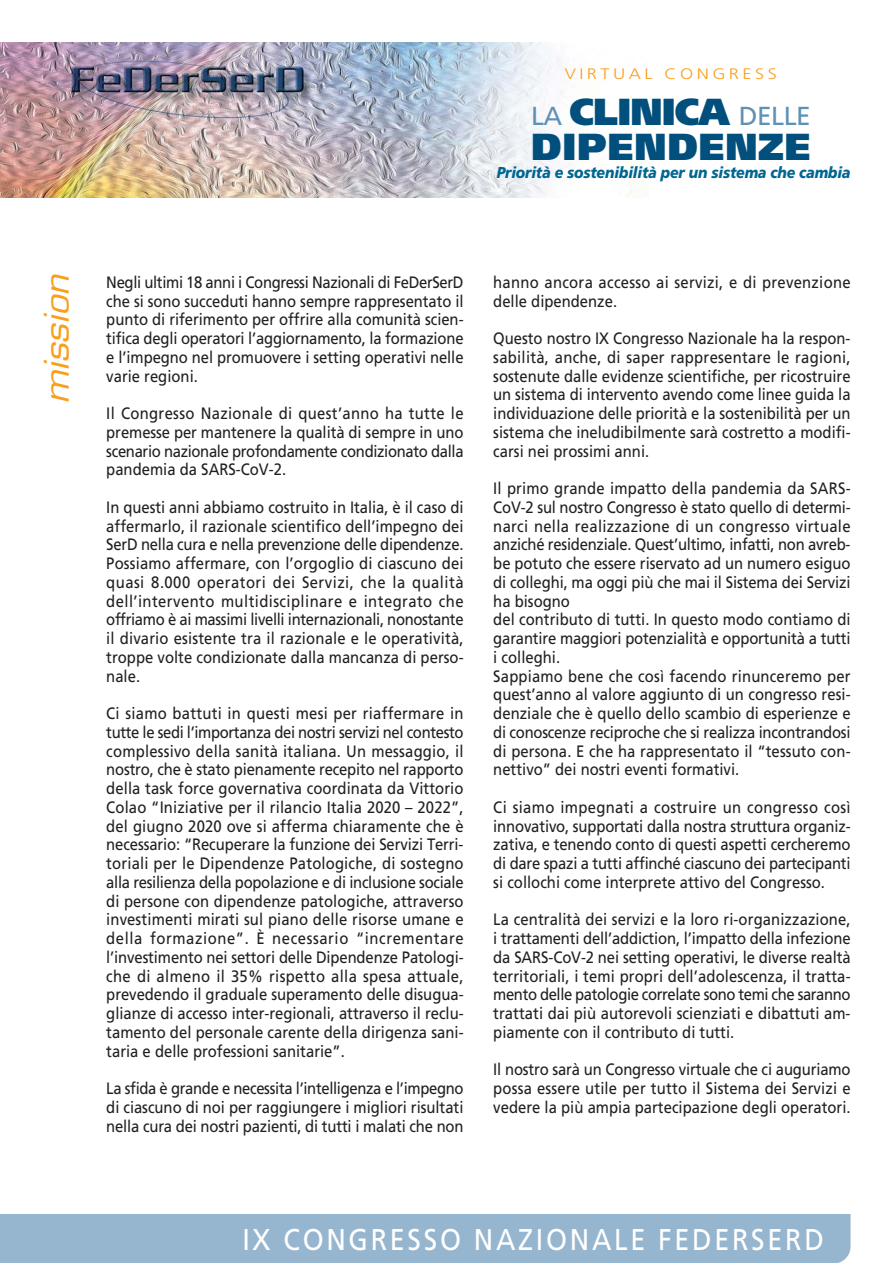
<style>
.page{position:relative;width:893px;height:1263px;background:#fff}
.page>*{position:absolute;margin:0;border:0;box-sizing:border-box;transform-origin:0 0}
.t1{font:900 37.65px "Frutiger";letter-spacing:.02em;color:#004f7c}
.t2{font:italic 33px "Eurostile";color:#f99f1b;scale:1.1 1}
.t3{font:30px "Frutiger";letter-spacing:.1em;color:#fff;scale:.9 1}
.t4{font:26.1px "Frutiger";letter-spacing:-.02em;color:#5f91b5}
.t5{font:16.5px/18.8px "Frutiger";color:#231f20;text-align:justify;scale:.9 1}
.t6{font:italic 900 15.75px "Frutiger";letter-spacing:-.01em;color:#006691;scale:.9 1}
.t7{font:300 15.15px "Frutiger";letter-spacing:.19em;color:#f99f1b;scale:1.2 1}
.s1{font-weight:900;font-size:37.65px;color:#004f7c}
</style>
<div class="page">
<img style="left:0;top:43px;width:648px;height:154px">
<div style="left:0;top:1214px;width:850px;height:49px;background:#96b5cf"></div>
<p class="t7" style="left:565px;top:68px;width:178px">VIRTUAL CONGRESS</p>
<h3 class="t4" style="left:531px;top:106px;width:281px">LA <span class="s1">CLINICA</span> DELLE</h3>
<h1 class="t1" style="left:531px;top:132px;width:281px">DIPENDENZE</h1>
<p class="t6" style="left:497px;top:167px;width:395px">Priorità e sostenibilità per un sistema che cambia</p>
<h2 class="t2" style="left:44px;top:404px;width:126px;rotate:-90deg">mission</h2>
<p class="t5" style="left:106px;top:274px;width:398px">Negli ultimi 18 anni i Congressi Nazionali di FeDerSerD che si sono succeduti hanno sempre rappresentato il punto di riferimento per offrire alla comunità scien&shy;tifica degli operatori l’aggiornamento, la formazione e l’impegno nel promuovere i setting operativi nelle varie regioni.</p>
<p class="t5" style="left:106px;top:405px;width:398px">Il Congresso Nazionale di quest’anno ha tutte le premesse per mantenere la qualità di sempre in uno scenario nazionale profondamente condizionato dalla pandemia da SARS-CoV-2.</p>
<p class="t5" style="left:106px;top:499px;width:398px">In questi anni abbiamo costruito in Italia, è il caso di affermarlo, il razionale scientifico dell’impegno dei SerD nella cura e nella prevenzione delle dipendenze.<br>Possiamo affermare, con l’orgoglio di ciascuno dei quasi 8.000 operatori dei Servizi, che la qualità dell’intervento multidisciplinare e integrato che offriamo è ai massimi livelli internazionali, nonostante il divario esistente tra il razionale e le operatività, troppe volte condizionate dalla mancanza di perso&shy;nale.</p>
<p class="t5" style="left:106px;top:705px;width:398px">Ci siamo battuti in questi mesi per riaffermare in tutte le sedi l’importanza dei nostri servizi nel contesto complessivo della sanità italiana. Un messaggio, il nostro, che è stato pienamente recepito nel rapporto della task force governativa coordinata da Vittorio Colao “Iniziative per il rilancio Italia 2020 – 2022”, del giugno 2020 ove si afferma chiaramente che è necessario: “Recuperare la funzione dei Servizi Terri&shy;toriali per le Dipendenze Patologiche, di sostegno alla resilienza della popolazione e di inclusione sociale di persone con dipendenze patologiche, attraverso investimenti mirati sul piano delle risorse umane e della formazione”. È necessario “incrementare l’investimento nei settori delle Dipendenze Patologi&shy;che di almeno il 35% rispetto alla spesa attuale, prevedendo il graduale superamento delle disugua&shy;glianze di accesso inter-regionali, attraverso il reclu&shy;tamento del personale carente della dirigenza sani&shy;taria e delle professioni sanitarie”.</p>
<p class="t5" style="left:106px;top:1080px;width:398px">La sfida è grande e necessita l’intelligenza e l’impegno di ciascuno di noi per raggiungere i migliori risultati nella cura dei nostri pazienti, di tutti i malati che non</p>
<p class="t5" style="left:493px;top:274px;width:398px">hanno ancora accesso ai servizi, e di prevenzione delle dipendenze.</p>
<p class="t5" style="left:493px;top:330px;width:398px">Questo nostro IX Congresso Nazionale ha la respon&shy;sabilità, anche, di saper rappresentare le ragioni, sostenute dalle evidenze scientifiche, per ricostruire un sistema di intervento avendo come linee guida la individuazione delle priorità e la sostenibilità per un sistema che ineludibilmente sarà costretto a modifi&shy;carsi nei prossimi anni.</p>
<p class="t5" style="left:493px;top:480px;width:398px;text-align:left">Il primo grande impatto della pandemia da SARS-CoV-2 sul nostro Congresso è stato quello di determi&shy;narci nella realizzazione di un congresso virtuale anziché residenziale. Quest’ultimo, infatti, non avreb&shy;be potuto che essere riservato ad un numero esiguo di colleghi, ma oggi più che mai il Sistema dei Servizi ha bisogno<br>del contributo di tutti. In questo modo contiamo di garantire maggiori potenzialità e opportunità a tutti i colleghi.<br>Sappiamo bene che così facendo rinunceremo per quest’anno al valore aggiunto di un congresso resi&shy;denziale che è quello dello scambio di esperienze e di conoscenze reciproche che si realizza incontrandosi di persona. E che ha rappresentato il “tessuto con&shy;nettivo” dei nostri eventi formativi.</p>
<p class="t5" style="left:493px;top:799px;width:398px">Ci siamo impegnati a costruire un congresso così innovativo, supportati dalla nostra struttura organiz&shy;zativa, e tenendo conto di questi aspetti cercheremo di dare spazi a tutti affinché ciascuno dei partecipanti si collochi come interprete attivo del Congresso.</p>
<p class="t5" style="left:493px;top:911px;width:398px">La centralità dei servizi e la loro ri-organizzazione, i trattamenti dell’addiction, l’impatto della infezione da SARS-CoV-2 nei setting operativi, le diverse realtà territoriali, i temi propri dell’adolescenza, il tratta&shy;mento delle patologie correlate sono temi che saranno trattati dai più autorevoli scienziati e dibattuti am&shy;piamente con il contributo di tutti.</p>
<p class="t5" style="left:493px;top:1061px;width:398px">Il nostro sarà un Congresso virtuale che ci auguriamo possa essere utile per tutto il Sistema dei Servizi e vedere la più ampia partecipazione degli operatori.</p>
<h3 class="t3" style="left:242px;top:1227px;width:647px">IX CONGRESSO NAZIONALE FEDERSERD</h3>
</div>
